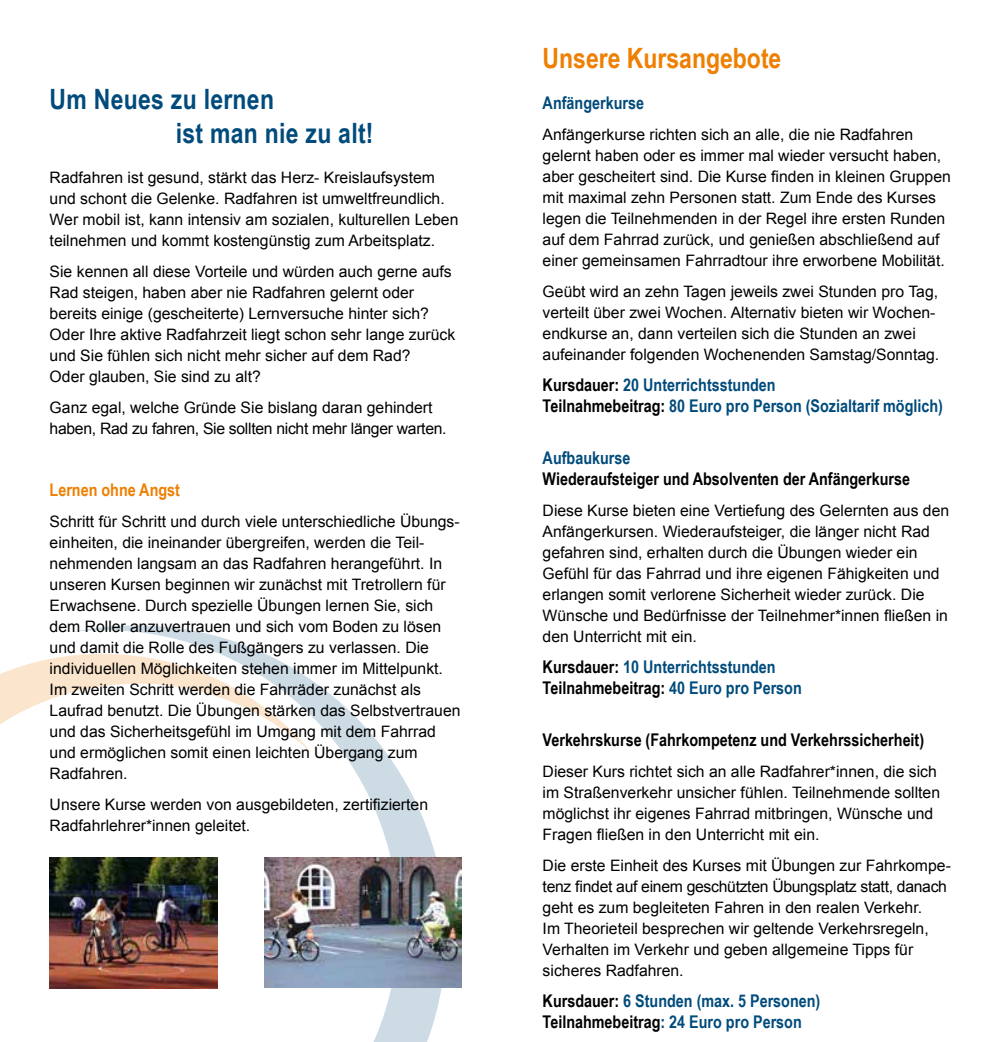
<style>
.page{position:relative;width:993px;height:1042px;background:#fff}
.page>*{position:absolute;margin:0;border:0;box-sizing:border-box;transform-origin:0 0}
.t1{font:700 28px/33.6px "Arial Narrow";letter-spacing:.01em;color:#004b7c}
.t2{font:700 28px "Arial Narrow";color:#ee7f00}
.t3{font:700 17.5px/21px "Arial Narrow";color:#004b7c}
.t4{font:700 17.5px "Arial Narrow";color:#000}
.t5{font:700 17.5px "Arial Narrow";color:#ee7f00}
.t6{font:15.75px/21px "Arial";color:#000}
.t7{font:15.75px/21px "Arial";letter-spacing:-.02em;color:#000}
.s1{color:#000}
</style>
<div class="page">
<svg style="left:0;top:625px;width:446px;height:417px"></svg>
<img style="left:264px;top:857px;width:197px;height:130px">
<img style="left:50px;top:857px;width:167px;height:131px">
<h1 class="t1" style="left:176px;top:81px;width:199px;text-indent:-126px">Um Neues zu lernen<br>ist man nie zu alt!</h1>
<p class="t6" style="left:50px;top:168px;width:410px">Radfahren ist gesund, stärkt das Herz- Kreislaufsystem und schont die Gelenke. Radfahren ist umweltfreundlich.<br>Wer mobil ist, kann intensiv am sozialen, kulturellen Leben teilnehmen und kommt kostengünstig zum Arbeitsplatz.</p>
<p class="t6" style="left:50px;top:261px;width:407px">Sie kennen all diese Vorteile und würden auch gerne aufs Rad steigen, haben aber nie Radfahren gelernt oder bereits einige (gescheiterte) Lernversuche hinter sich?<br>Oder Ihre aktive Radfahrzeit liegt schon sehr lange zurück und Sie fühlen sich nicht mehr sicher auf dem Rad?<br>Oder glauben, Sie sind zu alt?</p>
<p class="t7" style="left:50px;top:397px;width:398px">Ganz egal, welche Gründe Sie bislang daran gehindert haben, Rad zu fahren, Sie sollten nicht mehr länger warten.</p>
<p class="t5" style="left:50px;top:477px;width:132px">Lernen ohne Angst</p>
<p class="t6" style="left:50px;top:511px;width:412px">Schritt für Schritt und durch viele unterschiedliche Übungs&shy;einheiten, die ineinander übergreifen, werden die Teil&shy;nehmenden langsam an das Radfahren herangeführt. In unseren Kursen beginnen wir zunächst mit Tretrollern für Erwachsene. Durch spezielle Übungen lernen Sie, sich dem Roller anzuvertrauen und sich vom Boden zu lösen und damit die Rolle des Fußgängers zu verlassen. Die individuellen Möglichkeiten stehen immer im Mittelpunkt.<br>Im zweiten Schritt werden die Fahrräder zunächst als Laufrad benutzt. Die Übungen stärken das Selbstvertrauen und das Sicherheitsgefühl im Umgang mit dem Fahrrad und ermöglichen somit einen leichten Übergang zum Radfahren.</p>
<p class="t6" style="left:50px;top:794px;width:380px">Unsere Kurse werden von ausgebildeten, zertifizierten<br>Radfahrlehrer*innen geleitet.</p>
<h1 class="t2" style="left:542px;top:37px;width:240px">Unsere Kursangebote</h1>
<p class="t3" style="left:542px;top:92px;width:103px">Anfängerkurse</p>
<p class="t6" style="left:542px;top:124px;width:409px">Anfängerkurse richten sich an alle, die nie Radfahren gelernt haben oder es immer mal wieder versucht haben, aber gescheitert sind. Die Kurse finden in kleinen Gruppen mit maximal zehn Personen statt. Zum Ende des Kurses legen die Teilnehmenden in der Regel ihre ersten Runden auf dem Fahrrad zurück, und genießen abschließend auf einer gemeinsamen Fahrradtour ihre erworbene Mobilität.</p>
<p class="t6" style="left:542px;top:281px;width:398px">Geübt wird an zehn Tagen jeweils zwei Stunden pro Tag, verteilt über zwei Wochen. Alternativ bieten wir Wochen&shy;endkurse an, dann verteilen sich die Stunden an zwei aufeinander folgenden Wochenenden Samstag/Sonntag.</p>
<p class="t3" style="left:542px;top:373px;width:402px"><span class="s1">Kursdauer:</span> 20 Unterrichtsstunden<br><span class="s1">Teilnahmebeitrag:</span> 80 Euro pro Person (Sozialtarif möglich)</p>
<p class="t3" style="left:542px;top:446px;width:89px">Aufbaukurse</p>
<p class="t4" style="left:542px;top:465px;width:369px">Wiederaufsteiger und Absolventen der Anfängerkurse</p>
<p class="t6" style="left:542px;top:500px;width:408px">Diese Kurse bieten eine Vertiefung des Gelernten aus den Anfängerkursen. Wiederaufsteiger, die länger nicht Rad gefahren sind, erhalten durch die Übungen wieder ein Gefühl für das Fahrrad und ihre eigenen Fähigkeiten und erlangen somit verlorene Sicherheit wieder zurück. Die Wünsche und Bedürfnisse der Teilnehmer*innen fließen in den Unterricht mit ein.</p>
<p class="t3" style="left:542px;top:655px;width:260px"><span class="s1">Kursdauer:</span> 10 Unterrichtsstunden<br><span class="s1">Teilnahmebeitrag:</span> 40 Euro pro Person</p>
<p class="t4" style="left:542px;top:726px;width:383px">Verkehrskurse (Fahrkompetenz und Verkehrssicherheit)</p>
<p class="t6" style="left:542px;top:761px;width:399px">Dieser Kurs richtet sich an alle Radfahrer*innen, die sich im Straßenverkehr unsicher fühlen. Teilnehmende sollten möglichst ihr eigenes Fahrrad mitbringen, Wünsche und Fragen fließen in den Unterricht mit ein.</p>
<p class="t6" style="left:542px;top:854px;width:409px">Die erste Einheit des Kurses mit Übungen zur Fahrkompe&shy;tenz findet auf einem geschützten Übungsplatz statt, danach geht es zum begleiteten Fahren in den realen Verkehr.<br>Im Theorieteil besprechen wir geltende Verkehrsregeln, Verhalten im Verkehr und geben allgemeine Tipps für sicheres Radfahren.</p>
<p class="t3" style="left:542px;top:989px;width:279px"><span class="s1">Kursdauer:</span> 6 Stunden (max. 5 Personen)<br><span class="s1">Teilnahmebeitrag</span>: 24 Euro pro Person</p>
</div>
